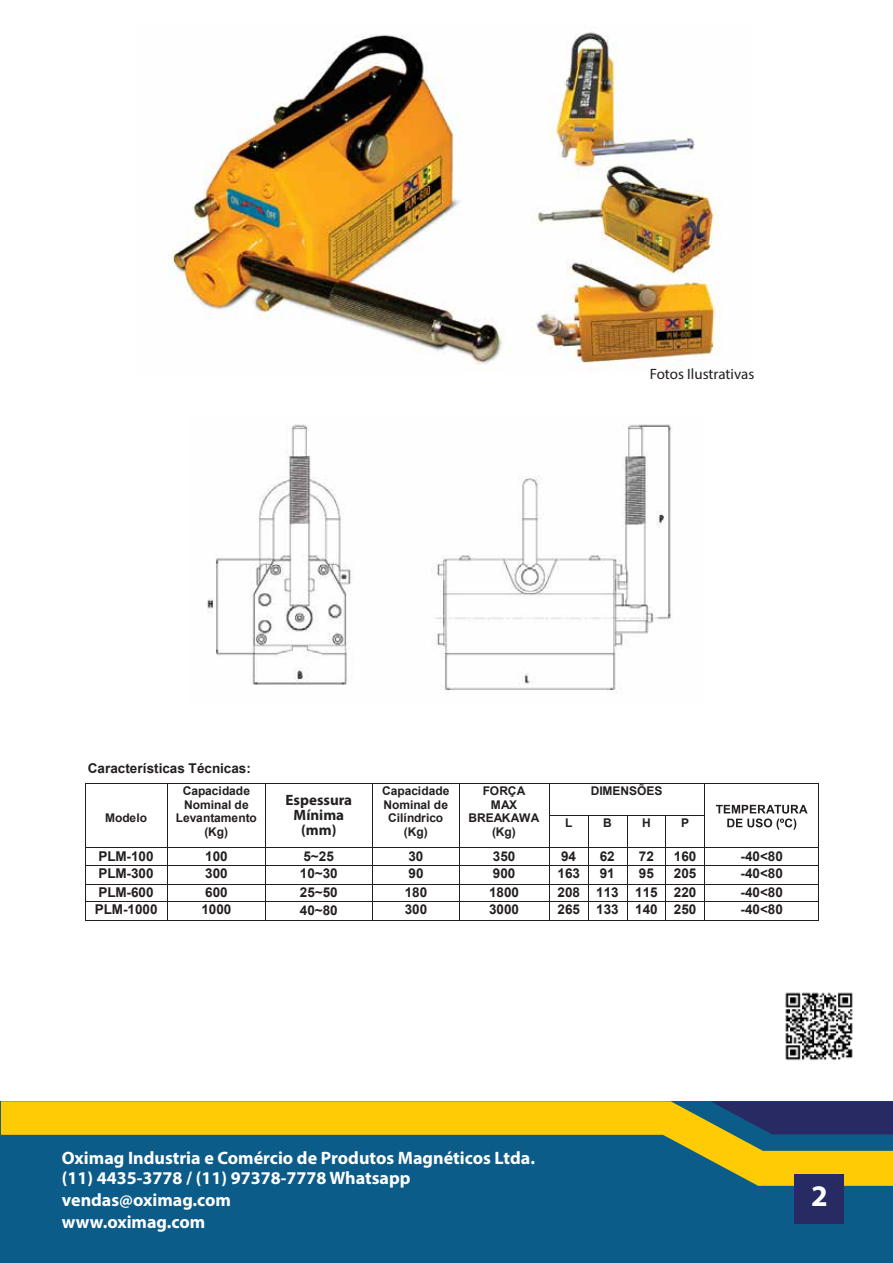
<style>
.page{position:relative;width:893px;height:1263px;background:#fff}
.page>*{position:absolute;margin:0;border:0;box-sizing:border-box;transform-origin:0 0}
.t1{font:700 30px "Myriad Pro";color:#fff}
.t2{font:700 18px/21.3px "Myriad Pro";color:#fff}
.t3{font:700 15px/15px "Myriad Pro";color:#231f20;text-align:center}
.t4{font:15px "Myriad Pro";color:#231f20}
.t5{font:700 13.5px/18.3px "Arial";color:#231f20}
.t6{font:700 12px/13.8px "Arial";color:#231f20;text-align:center}
</style>
<div class="page">
<img style="left:170px;top:32px;width:551px;height:335px">
<img style="left:207px;top:424px;width:465px;height:269px">
<div style="left:1px;top:1101px;width:892px;height:162px;background:#0c5c8a"></div>
<svg style="left:1px;top:1101px;width:892px;height:85px"></svg>
<div style="left:794px;top:1174px;width:50px;height:49px;background:#272a63"></div>
<svg style="left:716px;top:805px;width:92px;height:25px"></svg>
<hr style="left:86px;top:783px;width:81px;height:1px;background:#231f20">
<hr style="left:168px;top:783px;width:97px;height:1px;background:#231f20">
<hr style="left:373px;top:783px;width:86px;height:1px;background:#231f20">
<hr style="left:459px;top:783px;width:90px;height:1px;background:#231f20">
<hr style="left:550px;top:783px;width:154px;height:1px;background:#231f20">
<hr style="left:705px;top:783px;width:114px;height:1px;background:#231f20">
<hr style="left:85px;top:784px;width:1px;height:31px;background:#231f20">
<hr style="left:167px;top:784px;width:1px;height:31px;background:#231f20">
<hr style="left:265px;top:784px;width:1px;height:31px;background:#231f20">
<hr style="left:459px;top:784px;width:1px;height:31px;background:#231f20">
<hr style="left:549px;top:784px;width:1px;height:31px;background:#231f20">
<hr style="left:704px;top:784px;width:1px;height:31px;background:#231f20">
<hr style="left:819px;top:784px;width:1px;height:31px;background:#231f20">
<hr style="left:550px;top:815px;width:38px;height:1px;background:#231f20">
<hr style="left:588px;top:815px;width:39px;height:1px;background:#231f20">
<hr style="left:627px;top:815px;width:39px;height:1px;background:#231f20">
<hr style="left:666px;top:815px;width:38px;height:1px;background:#231f20">
<hr style="left:85px;top:816px;width:1px;height:31px;background:#231f20">
<hr style="left:167px;top:816px;width:1px;height:31px;background:#231f20">
<hr style="left:265px;top:816px;width:1px;height:31px;background:#231f20">
<hr style="left:459px;top:816px;width:1px;height:31px;background:#231f20">
<hr style="left:549px;top:816px;width:1px;height:31px;background:#231f20">
<hr style="left:588px;top:816px;width:1px;height:31px;background:#231f20">
<hr style="left:627px;top:816px;width:1px;height:31px;background:#231f20">
<hr style="left:666px;top:816px;width:1px;height:31px;background:#231f20">
<hr style="left:704px;top:816px;width:1px;height:31px;background:#231f20">
<hr style="left:819px;top:816px;width:1px;height:31px;background:#231f20">
<hr style="left:86px;top:847px;width:81px;height:1px;background:#231f20">
<hr style="left:168px;top:847px;width:97px;height:1px;background:#231f20">
<hr style="left:373px;top:847px;width:86px;height:1px;background:#231f20">
<hr style="left:459px;top:847px;width:90px;height:1px;background:#231f20">
<hr style="left:550px;top:847px;width:38px;height:1px;background:#231f20">
<hr style="left:588px;top:847px;width:39px;height:1px;background:#231f20">
<hr style="left:627px;top:847px;width:39px;height:1px;background:#231f20">
<hr style="left:666px;top:847px;width:38px;height:1px;background:#231f20">
<hr style="left:705px;top:847px;width:114px;height:1px;background:#231f20">
<hr style="left:86px;top:865px;width:81px;height:1px;background:#231f20">
<hr style="left:168px;top:865px;width:97px;height:1px;background:#231f20">
<hr style="left:373px;top:865px;width:86px;height:1px;background:#231f20">
<hr style="left:459px;top:865px;width:90px;height:1px;background:#231f20">
<hr style="left:550px;top:865px;width:38px;height:1px;background:#231f20">
<hr style="left:588px;top:865px;width:39px;height:1px;background:#231f20">
<hr style="left:627px;top:865px;width:39px;height:1px;background:#231f20">
<hr style="left:666px;top:865px;width:38px;height:1px;background:#231f20">
<hr style="left:705px;top:865px;width:114px;height:1px;background:#231f20">
<hr style="left:86px;top:884px;width:81px;height:1px;background:#231f20">
<hr style="left:168px;top:884px;width:97px;height:1px;background:#231f20">
<hr style="left:373px;top:884px;width:86px;height:1px;background:#231f20">
<hr style="left:459px;top:884px;width:90px;height:1px;background:#231f20">
<hr style="left:550px;top:884px;width:38px;height:1px;background:#231f20">
<hr style="left:588px;top:884px;width:39px;height:1px;background:#231f20">
<hr style="left:627px;top:884px;width:39px;height:1px;background:#231f20">
<hr style="left:666px;top:884px;width:38px;height:1px;background:#231f20">
<hr style="left:705px;top:884px;width:114px;height:1px;background:#231f20">
<hr style="left:86px;top:901px;width:81px;height:1px;background:#231f20">
<hr style="left:168px;top:901px;width:97px;height:1px;background:#231f20">
<hr style="left:373px;top:901px;width:86px;height:1px;background:#231f20">
<hr style="left:459px;top:901px;width:90px;height:1px;background:#231f20">
<hr style="left:550px;top:901px;width:38px;height:1px;background:#231f20">
<hr style="left:588px;top:901px;width:39px;height:1px;background:#231f20">
<hr style="left:627px;top:901px;width:39px;height:1px;background:#231f20">
<hr style="left:666px;top:901px;width:38px;height:1px;background:#231f20">
<hr style="left:705px;top:901px;width:114px;height:1px;background:#231f20">
<svg style="left:85px;top:847px;width:1px;height:74px"></svg>
<hr style="left:86px;top:920px;width:81px;height:1px;background:#231f20">
<svg style="left:167px;top:847px;width:1px;height:74px"></svg>
<hr style="left:168px;top:920px;width:97px;height:1px;background:#231f20">
<svg style="left:265px;top:848px;width:1px;height:72px"></svg>
<hr style="left:265px;top:783px;width:108px;height:1px;background:#231f20">
<hr style="left:373px;top:784px;width:1px;height:31px;background:#231f20">
<hr style="left:373px;top:816px;width:1px;height:31px;background:#231f20">
<hr style="left:265px;top:847px;width:108px;height:1px;background:#231f20">
<hr style="left:265px;top:865px;width:108px;height:1px;background:#231f20">
<hr style="left:265px;top:884px;width:108px;height:1px;background:#231f20">
<hr style="left:265px;top:901px;width:108px;height:1px;background:#231f20">
<hr style="left:265px;top:920px;width:108px;height:1px;background:#231f20">
<hr style="left:373px;top:920px;width:86px;height:1px;background:#231f20">
<svg style="left:459px;top:848px;width:1px;height:72px"></svg>
<hr style="left:459px;top:920px;width:90px;height:1px;background:#231f20">
<svg style="left:549px;top:847px;width:1px;height:74px"></svg>
<hr style="left:550px;top:920px;width:38px;height:1px;background:#231f20">
<svg style="left:588px;top:848px;width:1px;height:72px"></svg>
<hr style="left:588px;top:920px;width:39px;height:1px;background:#231f20">
<svg style="left:627px;top:848px;width:1px;height:72px"></svg>
<hr style="left:627px;top:920px;width:39px;height:1px;background:#231f20">
<hr style="left:666px;top:920px;width:38px;height:1px;background:#231f20">
<svg style="left:704px;top:847px;width:1px;height:74px"></svg>
<hr style="left:705px;top:920px;width:114px;height:1px;background:#231f20">
<img style="left:785px;top:992px;width:68px;height:69px">
<p class="t4" style="left:650px;top:365px;width:106px">Fotos Ilustrativas</p>
<p class="t5" style="left:88px;top:759px;width:164px">Características Técnicas:</p>
<p class="t6" style="left:105px;top:811px;width:43px">Modelo</p>
<p class="t6" style="left:176px;top:784px;width:83px">Capacidade<br>Nominal de<br>Levantamento (Kg)</p>
<p class="t6" style="left:382px;top:784px;width:69px">Capacidade<br>Nominal de<br>Cilíndrico (Kg)</p>
<p class="t6" style="left:468px;top:784px;width:73px">FORÇA<br>MAX<br>BREAKAWA (Kg)</p>
<p class="t6" style="left:591px;top:784px;width:73px">DIMENSÕES</p>
<p class="t3" style="left:285px;top:792px;width:68px">Espessura<br>Mínima (mm)</p>
<p class="t6" style="left:565px;top:816px;width:9px">L</p>
<p class="t6" style="left:603px;top:816px;width:10px">B</p>
<p class="t6" style="left:642px;top:816px;width:10px">H</p>
<p class="t6" style="left:681px;top:816px;width:10px">P</p>
<p class="t5" style="left:98px;top:847px;width:57px">PLM-100</p>
<p class="t5" style="left:205px;top:847px;width:24px">100</p>
<p class="t5" style="left:408px;top:847px;width:17px">30</p>
<p class="t5" style="left:493px;top:847px;width:24px">350</p>
<p class="t5" style="left:561px;top:847px;width:17px">94</p>
<p class="t5" style="left:600px;top:847px;width:17px">62</p>
<p class="t5" style="left:639px;top:847px;width:17px">72</p>
<p class="t5" style="left:674px;top:847px;width:24px">160</p>
<p class="t5" style="left:741px;top:847px;width:44px">-40&lt;80</p>
<p class="t5" style="left:98px;top:864px;width:57px">PLM-300</p>
<p class="t5" style="left:205px;top:864px;width:24px">300</p>
<p class="t5" style="left:408px;top:864px;width:17px">90</p>
<p class="t5" style="left:493px;top:864px;width:24px">900</p>
<p class="t5" style="left:557px;top:864px;width:24px">163</p>
<p class="t5" style="left:600px;top:864px;width:17px">91</p>
<p class="t5" style="left:639px;top:864px;width:17px">95</p>
<p class="t5" style="left:674px;top:864px;width:24px">205</p>
<p class="t5" style="left:741px;top:864px;width:44px">-40&lt;80</p>
<p class="t5" style="left:98px;top:883px;width:57px">PLM-600</p>
<p class="t5" style="left:205px;top:883px;width:24px">600</p>
<p class="t5" style="left:405px;top:883px;width:24px">180</p>
<p class="t5" style="left:489px;top:883px;width:32px">1800</p>
<p class="t5" style="left:557px;top:883px;width:140px">208 113 115 220</p>
<p class="t5" style="left:741px;top:883px;width:44px">-40&lt;80</p>
<p class="t5" style="left:95px;top:900px;width:64px">PLM-1000</p>
<p class="t5" style="left:201px;top:900px;width:32px">1000</p>
<p class="t5" style="left:405px;top:900px;width:24px">300</p>
<p class="t5" style="left:489px;top:900px;width:32px">3000</p>
<p class="t5" style="left:557px;top:900px;width:140px">265 133 140 250</p>
<p class="t5" style="left:741px;top:900px;width:44px">-40&lt;80</p>
<p class="t5" style="left:300px;top:847px;width:39px">5~25<br>10~30<br>25~50</p>
<p class="t5" style="left:300px;top:901px;width:39px">40~80</p>
<h2 class="t2" style="left:62px;top:1146px;width:475px">Oximag Industria e Comércio de Produtos Magnéticos Ltda. (11) 4435-3778 / (11) 97378-7778 Whatsapp vendas@oximag.com<br>www.oximag.com</h2>
<h1 class="t1" style="left:811px;top:1176px;width:18px">2</h1>
</div>
